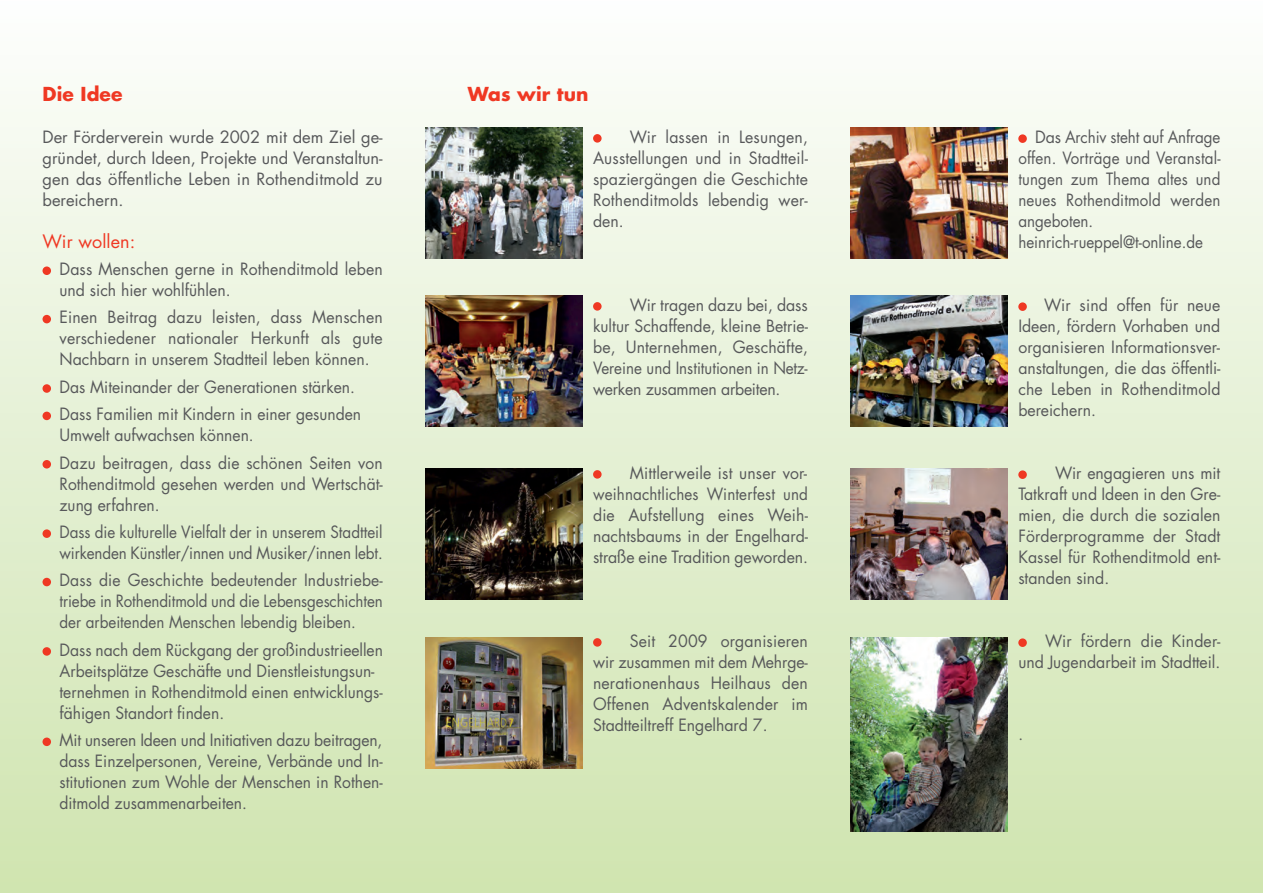
<style>
.page{position:relative;width:1263px;height:893px;background:#fff}
.page>*{position:absolute;margin:0;border:0;box-sizing:border-box;transform-origin:0 0}
.t1{font:700 18.75px "Futura";letter-spacing:.005em;color:#ef3823}
.t2{font:18px "Futura";letter-spacing:.005em;color:#ef3823}
.t3{font:16.5px/21px "Futura";color:#57585a;text-align:justify;scale:.96 1}
.t4{font:16.5px/21px "Futura";color:#57585a;scale:.95 1}
.t5{font:16.5px/21px "Futura";color:#57585a;text-align:justify}
.t6{font:16.5px/21px "Futura";color:#57585a;scale:.92 1}
.t7{font:16.5px "Futura";color:#57585a;scale:.93 1}
</style>
<div class="page">
<div style="left:0;top:0;width:1263px;height:893px;background:linear-gradient(to bottom,#fcfdfc,#cee4ae)"></div>
<div style="left:43px;top:266px;width:8px;height:9px;background:#ef3823;border-radius:50%"></div>
<div style="left:43px;top:315px;width:8px;height:8px;background:#ef3823;border-radius:50%"></div>
<div style="left:43px;top:384px;width:8px;height:9px;background:#ef3823;border-radius:50%"></div>
<div style="left:43px;top:412px;width:8px;height:8px;background:#ef3823;border-radius:50%"></div>
<div style="left:43px;top:460px;width:8px;height:8px;background:#ef3823;border-radius:50%"></div>
<div style="left:43px;top:529px;width:8px;height:9px;background:#ef3823;border-radius:50%"></div>
<div style="left:43px;top:578px;width:8px;height:8px;background:#ef3823;border-radius:50%"></div>
<div style="left:43px;top:647px;width:8px;height:9px;background:#ef3823;border-radius:50%"></div>
<div style="left:43px;top:737px;width:8px;height:9px;background:#ef3823;border-radius:50%"></div>
<div style="left:593px;top:134px;width:9px;height:9px;background:#ef3823;border-radius:50%"></div>
<div style="left:593px;top:302px;width:9px;height:9px;background:#ef3823;border-radius:50%"></div>
<div style="left:593px;top:470px;width:9px;height:9px;background:#ef3823;border-radius:50%"></div>
<div style="left:593px;top:638px;width:9px;height:9px;background:#ef3823;border-radius:50%"></div>
<div style="left:1018px;top:470px;width:9px;height:9px;background:#ef3823;border-radius:50%"></div>
<div style="left:1018px;top:302px;width:9px;height:9px;background:#ef3823;border-radius:50%"></div>
<div style="left:1018px;top:638px;width:9px;height:9px;background:#ef3823;border-radius:50%"></div>
<div style="left:1018px;top:134px;width:9px;height:9px;background:#ef3823;border-radius:50%"></div>
<img style="left:425px;top:128px;width:158px;height:130px">
<img style="left:425px;top:296px;width:158px;height:131px">
<img style="left:425px;top:469px;width:158px;height:131px">
<img style="left:425px;top:637px;width:158px;height:131px">
<img style="left:850px;top:128px;width:158px;height:130px">
<img style="left:850px;top:296px;width:158px;height:131px">
<img style="left:850px;top:469px;width:158px;height:131px">
<img style="left:850px;top:637px;width:158px;height:194px">
<p class="t1" style="left:43px;top:85px;width:82px">Die Idee</p>
<p class="t5" style="left:43px;top:127px;width:342px">Der Förderverein wurde 2002 mit dem Ziel ge&shy;gründet, durch Ideen, Projekte und Veranstaltun&shy;gen das öffentliche Leben in Rothenditmold zu bereichern.</p>
<p class="t2" style="left:43px;top:233px;width:94px">Wir wollen:</p>
<p class="t3" style="left:60px;top:260px;width:338px">Dass Menschen gerne in Rothenditmold leben und sich hier wohlfühlen.</p>
<p class="t3" style="left:60px;top:308px;width:338px">Einen Beitrag dazu leisten, dass Menschen verschiedener nationaler Herkunft als gute Nachbarn in unserem Stadtteil leben können.</p>
<p class="t4" style="left:60px;top:374px;width:319px;line-height:27.3px">Das Miteinander der Generationen stärken.<br>Dass Familien mit Kindern in einer gesunden</p>
<p class="t4" style="left:60px;top:423px;width:342px;line-height:27.3px">Umwelt aufwachsen können.<br>Dazu beitragen, dass die schönen Seiten von</p>
<p class="t4" style="left:60px;top:474px;width:342px">Rothenditmold gesehen werden und Wertschät&shy;zung erfahren.</p>
<p class="t6" style="left:60px;top:523px;width:353px">Dass die kulturelle Vielfalt der in unserem Stadtteil wirkenden Künstler/innen und Musiker/innen lebt.</p>
<p class="t4" style="left:60px;top:571px;width:342px;text-align:justify">Dass die Geschichte bedeutender Industriebe&shy;triebe in Rothenditmold und die Lebensgeschichten der arbeitenden Menschen lebendig bleiben.</p>
<p class="t4" style="left:60px;top:640px;width:342px">Dass nach dem Rückgang der großindustrieellen Arbeitsplätze Geschäfte und Dienstleistungsun&shy;ternehmen in Rothenditmold einen entwicklungs&shy;fähigen Standort finden.</p>
<p class="t4" style="left:60px;top:731px;width:342px;text-align:justify">Mit unseren Ideen und Initiativen dazu beitragen, dass Einzelpersonen, Vereine, Verbände und In&shy;stitutionen zum Wohle der Menschen in Rothen&shy;ditmold zusammenarbeiten.</p>
<p class="t1" style="left:468px;top:85px;width:122px">Was wir tun</p>
<p class="t3" style="left:593px;top:127px;width:225px;text-indent:37px">Wir lassen in Lesungen, Ausstellungen und in Stadtteil&shy;spaziergängen die Geschichte Rothenditmolds lebendig wer&shy;den.</p>
<p class="t3" style="left:593px;top:295px;width:225px;text-indent:37px">Wir tragen dazu bei, dass kultur Schaffende, kleine Betrie - be, Unternehmen, Geschäfte, Vereine und Institutionen in Netz - werken zusammen arbeiten.</p>
<p class="t3" style="left:593px;top:463px;width:225px;text-indent:37px">Mittlerweile ist unser vor&shy;weihnachtliches Winterfest und die Aufstellung eines Weih - nachts baums in der Engelhard&shy;straße eine Tradition geworden.</p>
<p class="t3" style="left:593px;top:631px;width:225px;text-indent:37px">Seit 2009 organisieren wir zusammen mit dem Mehrge&shy;nerationenhaus Heilhaus den Offenen Adventskalender im Stadt teiltreff Engelhard 7.</p>
<p class="t3" style="left:1018px;top:128px;width:212px;text-align:left;text-indent:17px">Das Archiv steht auf Anfrage offen. Vorträge und Veranstal&shy;tungen zum Thema altes und neues Rothenditmold werden angeboten. heinrich-rueppel@t-online.de</p>
<p class="t3" style="left:1018px;top:296px;width:212px;text-indent:26px">Wir sind offen für neue Ideen, fördern Vorhaben und organisieren Informationsver&shy;anstaltungen, die das öffentli&shy;che Leben in Ro thendit mold bereichern.</p>
<p class="t3" style="left:1018px;top:464px;width:212px;text-indent:37px">Wir engagieren uns mit Tatkraft und Ideen in den Gre&shy;mien, die durch die sozialen Förderprogramme der Stadt Kassel für Rothenditmold ent&shy;standen sind.</p>
<p class="t3" style="left:1018px;top:632px;width:212px;text-align:right">Wir fördern die Kinder&shy;und Jugendarbeit im Stadtteil.</p>
<p class="t7" style="left:1018px;top:726px;width:7px">.</p>
</div>
